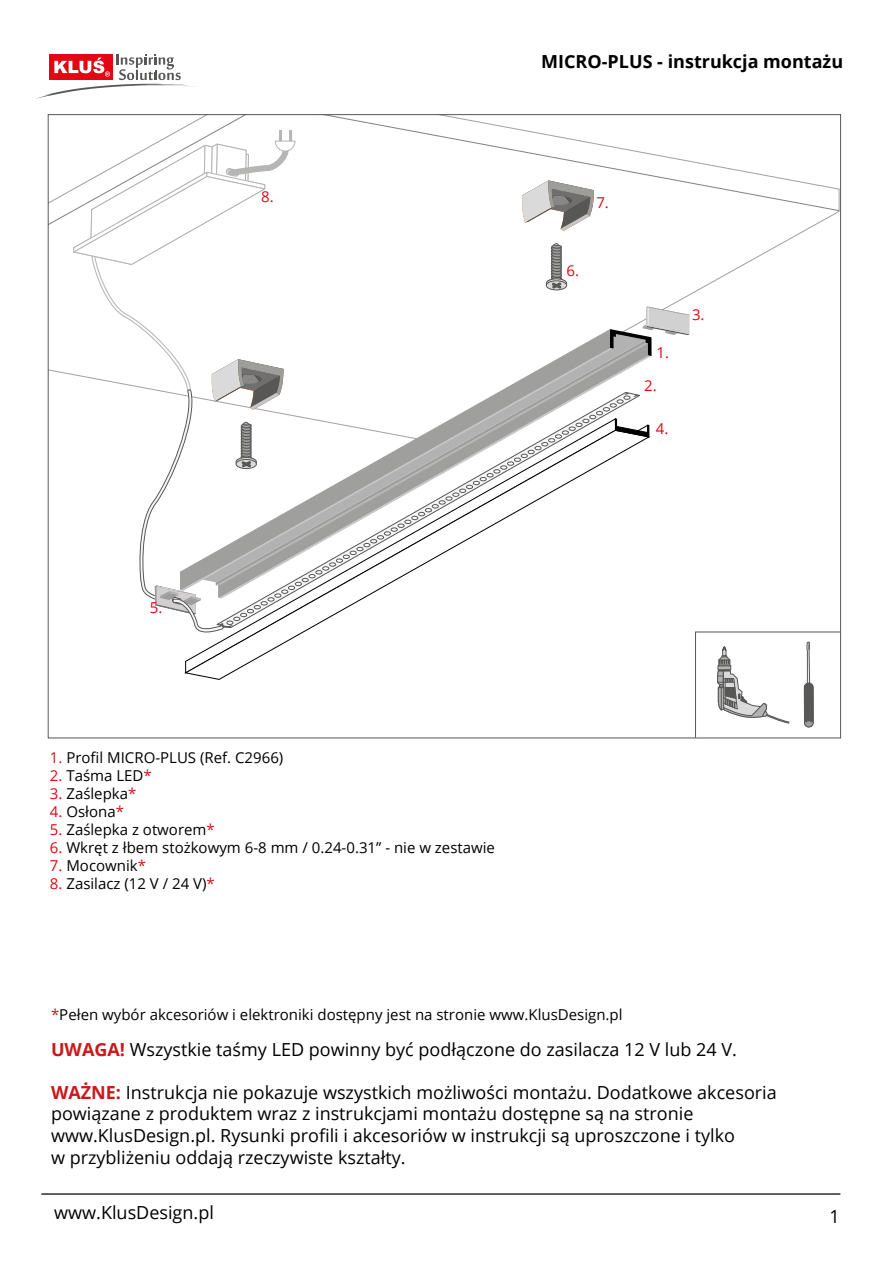
<style>
.page{position:relative;width:893px;height:1263px;background:#fff}
.page>*{position:absolute;margin:0;border:0;box-sizing:border-box;transform-origin:0 0}
.t1{font:18px/21.6px "Open Sans";color:#000}
.t2{font:700 18px "Open Sans";color:#000}
.t3{font:15px "Open Sans";color:#000}
.t4{font:15px "Open Sans";color:#e30613}
.s1{color:#cd1719}
.s2{color:#e30613}
.s3{font-weight:700;color:#cd1719}
</style>
<div class="page">
<svg style="left:36px;top:54px;width:155px;height:45px"></svg>
<svg style="left:50px;top:116px;width:194px;height:108px"></svg>
<svg style="left:279px;top:116px;width:256px;height:16px"></svg>
<svg style="left:72px;top:132px;width:769px;height:607px"></svg>
<div style="left:42px;top:1193px;width:798px;height:2px;border:1px solid #575756"></div>
<p class="t4" style="left:261px;top:186px;width:14px">8.</p>
<p class="t2" style="left:541px;top:49px;width:304px">MICRO-PLUS - instrukcja montażu</p>
<p class="t4" style="left:596px;top:192px;width:14px">7.</p>
<p class="t4" style="left:567px;top:261px;width:14px">6.</p>
<p class="t4" style="left:656px;top:342px;width:14px">1.</p>
<p class="t4" style="left:644px;top:375px;width:14px">2.</p>
<p class="t4" style="left:656px;top:418px;width:14px">4.</p>
<p class="t4" style="left:692px;top:304px;width:14px">3.</p>
<p class="t4" style="left:150px;top:597px;width:14px">5.</p>
<p class="t3" style="left:50px;top:747px;width:235px"><span class="s1">1.</span> Profil MICRO-PLUS (Ref. C2966)</p>
<p class="t3" style="left:50px;top:765px;width:103px"><span class="s2">2.</span> Taśma LED<span class="s1">*</span></p>
<p class="t3" style="left:50px;top:783px;width:88px"><span class="s2">3.</span> Zaślepka<span class="s1">*</span></p>
<p class="t3" style="left:50px;top:801px;width:76px"><span class="s2">4.</span> Osłona<span class="s1">*</span></p>
<p class="t3" style="left:50px;top:819px;width:166px"><span class="s2">5.</span> Zaślepka z otworem<span class="s1">*</span></p>
<p class="t3" style="left:50px;top:837px;width:447px"><span class="s2">6.</span> Wkręt z łbem stożkowym 6-8 mm / 0.24-0.31” - nie w zestawie</p>
<p class="t3" style="left:50px;top:855px;width:98px"><span class="s2">7.</span> Mocownik<span class="s1">*</span></p>
<p class="t3" style="left:50px;top:873px;width:166px"><span class="s2">8.</span> Zasilacz (12 V / 24 V)<span class="s1">*</span></p>
<p class="t3" style="left:51px;top:1005px;width:573px"><span class="s1">*</span>Pełen wybór akcesoriów i elektroniki dostępny jest na stronie www.KlusDesign.pl</p>
<p class="t1" style="left:51px;top:1038px;width:687px"><span class="s3">UWAGA!</span> Wszystkie taśmy LED powinny być podłączone do zasilacza 12 V lub 24 V.</p>
<p class="t1" style="left:51px;top:1081px;width:727px"><span class="s3">WAŻNE:</span> Instrukcja nie pokazuje wszystkich możliwości montażu. Dodatkowe akcesoria powiązane z produktem wraz z instrukcjami montażu dostępne są na stronie www.KlusDesign.pl. Rysunki profili i akcesoriów w instrukcji są uproszczone i tylko<br>w przybliżeniu oddają rzeczywiste kształty.</p>
<p class="t1" style="left:54px;top:1201px;width:161px">www.KlusDesign.pl</p>
<p class="t1" style="left:829px;top:1205px;width:12px">1</p>
</div>
